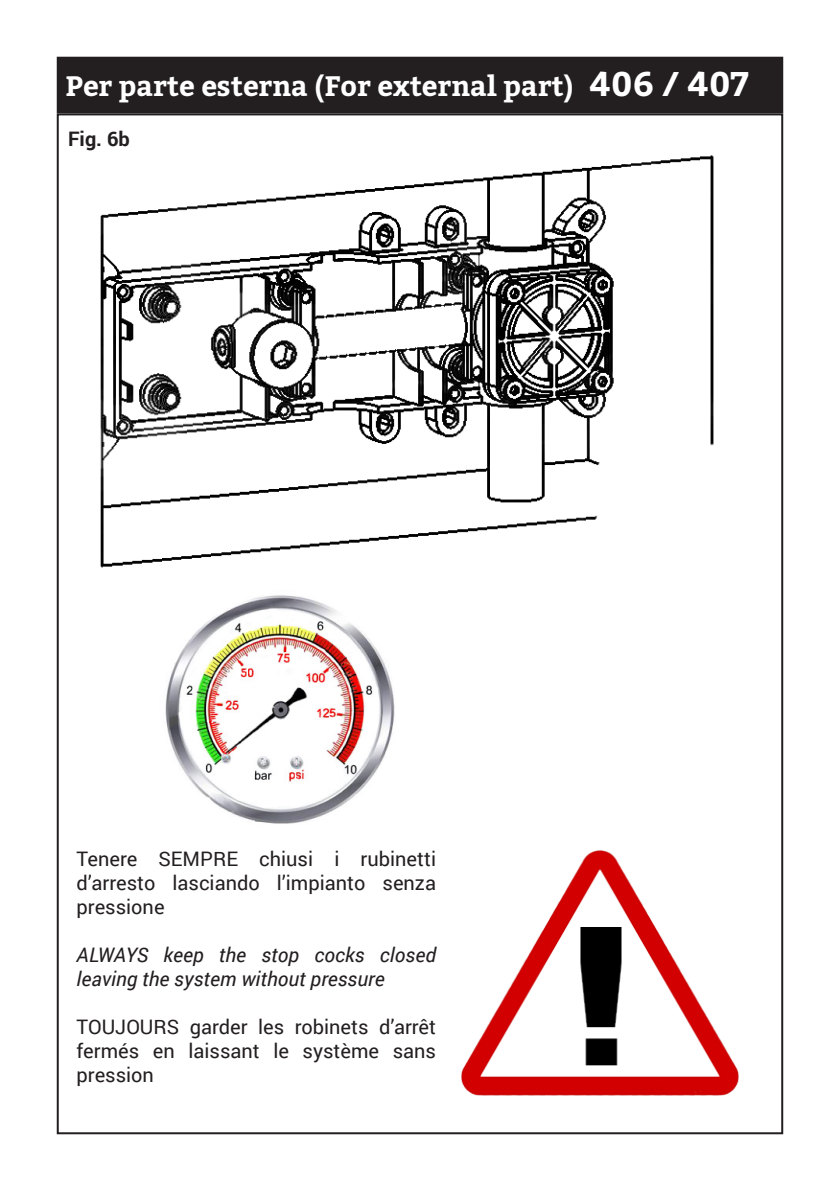
<style>
.page{position:relative;width:840px;height:1191px;background:#fff}
.page>*{position:absolute;margin:0;border:0;box-sizing:border-box;transform-origin:0 0}
.t1{font:700 28px "Bitter";color:#fff}
.t2{font:20px/24px "Roboto";color:#231f20;text-align:justify}
.t3{font:italic 20px/24px "Roboto";color:#231f20}
.t4{font:700 20px "Roboto";color:#231f20}
.s1{font-size:34px}
</style>
<div class="page">
<div style="left:58px;top:58px;width:723px;height:54px;background:#231f20"></div>
<div style="left:57px;top:57px;width:725px;height:56px;border:2px solid #231f20"></div>
<img style="left:100px;top:155px;width:614px;height:413px">
<img style="left:165px;top:595px;width:230px;height:229px">
<img style="left:461px;top:850px;width:278px;height:246px">
<p class="t1" style="left:65px;top:69px;width:684px">Per parte esterna (For external part) <span class="s1">406 / 407</span></p>
<p class="t4" style="left:68px;top:124px;width:63px">Fig. 6b</p>
<p class="t2" style="left:77px;top:846px;width:361px">Tenere SEMPRE chiusi i rubinetti d’arresto lasciando l’impianto senza pressione</p>
<p class="t3" style="left:77px;top:942px;width:361px">ALWAYS keep the stop cocks closed leaving the system without pressure</p>
<p class="t2" style="left:77px;top:1014px;width:361px">TOUJOURS garder les robinets d’arrêt fermés en laissant le système sans pression</p>
</div>
